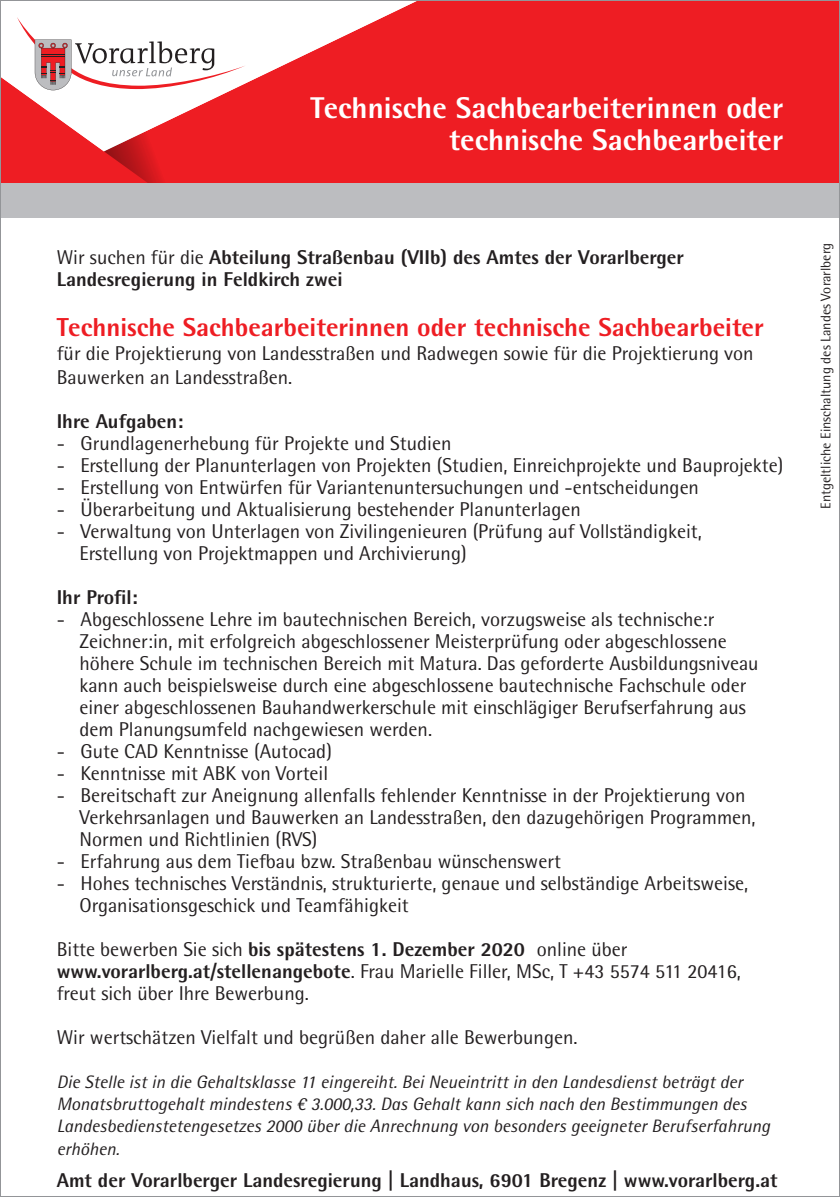
<style>
.page{position:relative;width:840px;height:1197px;background:#fff}
.page>*{position:absolute;margin:0;border:0;box-sizing:border-box;transform-origin:0 0}
.Markenraum_Stellenbe{font:800 30px/32px "Rotis Semi Sans Pro";color:#fff;text-align:right}
.Stellenbezeichnung{font:800 26px "Rotis Semi Sans Pro";color:#ee1d23}
.Monatsbruttogehalt{font:20px/22px "Rotis Semi Sans Pro";color:#231f20}
.Stellenbezeichnung-2{font:20px/24px "Rotis Semi Sans Pro";color:#231f20}
.Fließtext{font:800 20px/22px "Rotis Semi Sans Pro";color:#231f20}
.Fußzeile{font:800 20px "Rotis Semi Sans Pro";color:#231f20}
.Monatsbruttogehalt-2{font:800 20px "Rotis Semi Sans Pro";color:#231f20}
.Monatsbruttogehalt-3{font:italic 18px/22px "Rotis Semi Sans Pro";color:#231f20}
.t1{font:14px "Rotis Semi Sans Pro";color:#231f20}
.s1{font-weight:400}
.s2{font-weight:800}
</style>
<div class="page">
<div style="left:0;top:0;width:839px;height:186px;background:#ee1d23"></div>
<svg style="left:2px;top:2px;width:413px;height:149px"></svg>
<svg style="left:104px;top:101px;width:105px;height:117px"></svg>
<svg style="left:17px;top:17px;width:229px;height:73px;background:#ebdede"></svg>
<div style="left:0;top:183px;width:839px;height:34px;background:#bcbdc0"></div>
<p class="Markenraum_Stellenbe" style="left:310px;top:91px;width:474px">Technische Sachbearbeiterinnen oder technische Sachbearbeiter</p>
<p class="Fließtext" style="left:57px;top:246px;width:628px"><span class="s1">Wir suchen für die</span> Abteilung Straßenbau (VIIb) des Amtes der Vorarlberger<br>Landesregierung in Feldkirch zwei</p>
<p class="Stellenbezeichnung" style="left:57px;top:310px;width:708px">Technische Sachbearbeiterinnen oder technische Sachbearbeiter</p>
<p class="Stellenbezeichnung-2" style="left:57px;top:341px;width:698px">für die Projektierung von Landesstraßen und Radwegen sowie für die Projektierung von<br>Bauwerken an Landesstraßen.</p>
<p class="Monatsbruttogehalt-2" style="left:57px;top:408px;width:128px">Ihre Aufgaben:</p>
<p class="Monatsbruttogehalt" style="left:57px;top:432px;width:396px">- Grundlagenerhebung für Projekte und Studien</p>
<p class="Monatsbruttogehalt" style="left:57px;top:454px;width:727px">- Erstellung der Planunterlagen von Projekten (Studien, Einreichprojekte und Bauprojekte)</p>
<p class="Monatsbruttogehalt" style="left:57px;top:476px;width:643px">- Erstellung von Entwürfen für Variantenuntersuchungen und -entscheidungen</p>
<p class="Monatsbruttogehalt" style="left:57px;top:498px;width:525px">- Überarbeitung und Aktualisierung bestehender Planunterlagen</p>
<p class="Monatsbruttogehalt" style="left:79px;top:520px;width:623px;text-indent:-23px">- Verwaltung von Unterlagen von Zivilingenieuren (Prüfung auf Vollständigkeit,<br>Erstellung von Projektmappen und Archivierung)</p>
<p class="Monatsbruttogehalt-2" style="left:57px;top:584px;width:82px">Ihr Profil:</p>
<p class="Monatsbruttogehalt" style="left:79px;top:608px;width:680px;text-indent:-23px">- Abgeschlossene Lehre im bautechnischen Bereich, vorzugsweise als technische:r Zeichner:in, mit erfolgreich abgeschlossener Meisterprüfung oder abgeschlossene höhere Schule im technischen Bereich mit Matura. Das geforderte Ausbildungsniveau kann auch beispielsweise durch eine abgeschlossene bautechnische Fachschule oder einer abgeschlossenen Bauhandwerkerschule mit einschlägiger Berufserfahrung aus dem Planungsumfeld nachgewiesen werden.</p>
<p class="Monatsbruttogehalt" style="left:57px;top:740px;width:276px">- Gute CAD Kenntnisse (Autocad)</p>
<p class="Monatsbruttogehalt" style="left:57px;top:762px;width:273px">- Kenntnisse mit ABK von Vorteil</p>
<p class="Monatsbruttogehalt" style="left:79px;top:784px;width:677px;text-indent:-23px">- Bereitschaft zur Aneignung allenfalls fehlender Kenntnisse in der Projektierung von<br>Verkehrsanlagen und Bauwerken an Landesstraßen, den dazugehörigen Programmen,<br>Normen und Richtlinien (RVS)</p>
<p class="Monatsbruttogehalt" style="left:57px;top:850px;width:505px">- Erfahrung aus dem Tiefbau bzw. Straßenbau wünschenswert</p>
<p class="Monatsbruttogehalt" style="left:79px;top:872px;width:669px;text-indent:-23px">- Hohes technisches Verständnis, strukturierte, genaue und selbständige Arbeitsweise,<br>Organisationsgeschick und Teamfähigkeit</p>
<p class="Monatsbruttogehalt" style="left:57px;top:938px;width:572px">Bitte bewerben Sie sich <span class="s2">bis spätestens 1. Dezember 2020</span> online über</p>
<p class="Monatsbruttogehalt" style="left:57px;top:960px;width:685px"><span class="s2">www.vorarlberg.at/stellenangebote</span>. Frau Marielle Filler, MSc, T +43 5574 511 20416, freut sich über Ihre Bewerbung.</p>
<p class="Monatsbruttogehalt" style="left:57px;top:1026px;width:522px">Wir wertschätzen Vielfalt und begrüßen daher alle Bewerbungen.</p>
<p class="Monatsbruttogehalt-3" style="left:57px;top:1071px;width:714px">Die Stelle ist in die Gehaltsklasse 11 eingereiht. Bei Neueintritt in den Landesdienst beträgt der Monatsbruttogehalt mindestens € 3.000,33. Das Gehalt kann sich nach den Bestimmungen des Landesbedienstetengesetzes 2000 über die Anrechnung von besonders geeigneter Berufserfahrung erhöhen.</p>
<p class="Fußzeile" style="left:57px;top:1167px;width:722px">Amt der Vorarlberger Landesregierung | Landhaus, 6901 Bregenz | www.vorarlberg.at</p>
<p class="t1" style="left:817px;top:509px;width:267px;rotate:-90deg">Entgeltliche Einschaltung des Landes Vorarlberg</p>
</div>
